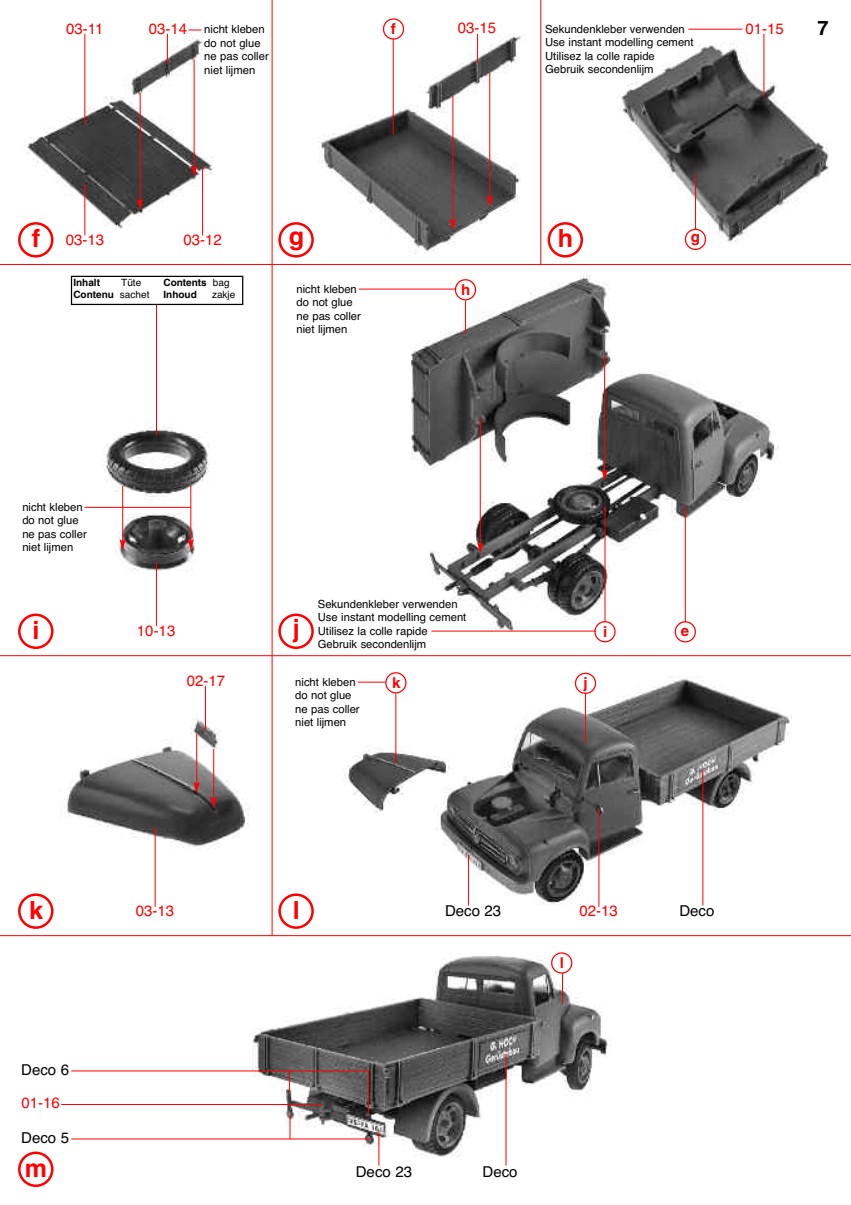
<style>
.page{position:relative;width:851px;height:1205px;background:#fff}
.page>*{position:absolute;margin:0;border:0;box-sizing:border-box;transform-origin:0 0}
.t1{font:700 25px "Helvetica";color:#f00}
.t2{font:700 20px "Helvetica";color:#000}
.t3{font:15px "Helvetica";color:#f00}
.t4{font:15px "Helvetica";color:#000}
.t5{font:700 15px "Helvetica";color:#f00}
.t6{font:11.25px/13.5px "Helvetica";color:#000}
.t7{font:700 10px "Helvetica";color:#000}
.t8{font:10px "Helvetica";color:#000}
.s1{font-weight:400}
</style>
<div class="page">
<hr style="left:540px;top:0;width:1px;height:265px;background:#f00">
<hr style="left:0;top:655px;width:850px;height:1px;background:#f00">
<hr style="left:0;top:264px;width:850px;height:1px;background:#f00">
<hr style="left:0;top:935px;width:850px;height:1px;background:#f00">
<img style="left:104px;top:425px;width:106px;height:148px">
<img style="left:380px;top:275px;width:397px;height:360px">
<img style="left:64px;top:718px;width:185px;height:130px">
<img style="left:344px;top:678px;width:446px;height:228px">
<img style="left:242px;top:956px;width:366px;height:203px">
<img style="left:318px;top:33px;width:203px;height:221px">
<img style="left:619px;top:43px;width:210px;height:201px">
<img style="left:24px;top:36px;width:190px;height:193px">
<hr style="left:167px;top:34px;width:1px;height:30px;background:#f00">
<hr style="left:393px;top:39px;width:1px;height:95px;background:#f00">
<svg style="left:188px;top:30px;width:13px;height:1px"></svg>
<hr style="left:84px;top:34px;width:1px;height:90px;background:#f00">
<hr style="left:763px;top:34px;width:1px;height:63px;background:#f00">
<hr style="left:205px;top:686px;width:1px;height:45px;background:#f00">
<hr style="left:395px;top:693px;width:1px;height:70px;background:#f00">
<hr style="left:585px;top:693px;width:1px;height:49px;background:#f00">
<hr style="left:695px;top:174px;width:1px;height:55px;background:#f00">
<hr style="left:84px;top:184px;width:1px;height:51px;background:#f00">
<hr style="left:202px;top:166px;width:1px;height:69px;background:#f00">
<svg style="left:477px;top:34px;width:1px;height:29px"></svg>
<hr style="left:688px;top:29px;width:54px;height:1px;background:#f00">
<hr style="left:359px;top:289px;width:97px;height:1px;background:#f00">
<hr style="left:140px;top:93px;width:1px;height:108px;background:#f00">
<svg style="left:137px;top:199px;width:6px;height:11px"></svg>
<hr style="left:194px;top:60px;width:1px;height:108px;background:#f00">
<svg style="left:191px;top:165px;width:6px;height:12px"></svg>
<hr style="left:452px;top:96px;width:1px;height:125px;background:#f00">
<svg style="left:449px;top:219px;width:7px;height:11px"></svg>
<hr style="left:489px;top:73px;width:1px;height:125px;background:#f00">
<svg style="left:486px;top:196px;width:7px;height:11px"></svg>
<svg style="left:18px;top:222px;width:35px;height:36px"></svg>
<svg style="left:278px;top:222px;width:36px;height:36px"></svg>
<svg style="left:547px;top:222px;width:36px;height:36px"></svg>
<svg style="left:674px;top:621px;width:21px;height:21px"></svg>
<svg style="left:383px;top:18px;width:21px;height:22px"></svg>
<svg style="left:684px;top:229px;width:22px;height:21px"></svg>
<svg style="left:455px;top:279px;width:21px;height:21px"></svg>
<svg style="left:18px;top:613px;width:35px;height:36px"></svg>
<svg style="left:278px;top:613px;width:36px;height:36px"></svg>
<svg style="left:594px;top:621px;width:21px;height:21px"></svg>
<svg style="left:574px;top:673px;width:22px;height:21px"></svg>
<svg style="left:18px;top:893px;width:35px;height:36px"></svg>
<svg style="left:278px;top:893px;width:36px;height:36px"></svg>
<svg style="left:551px;top:952px;width:21px;height:21px"></svg>
<svg style="left:18px;top:1151px;width:35px;height:36px"></svg>
<hr style="left:84px;top:507px;width:107px;height:1px;background:#f00">
<hr style="left:431px;top:631px;width:164px;height:1px;background:#f00">
<hr style="left:156px;top:305px;width:1px;height:130px;background:#f00">
<hr style="left:604px;top:506px;width:1px;height:116px;background:#f00">
<hr style="left:685px;top:506px;width:1px;height:116px;background:#f00">
<hr style="left:465px;top:301px;width:1px;height:33px;background:#f00">
<hr style="left:156px;top:563px;width:1px;height:63px;background:#f00">
<hr style="left:155px;top:828px;width:1px;height:79px;background:#f00">
<svg style="left:289px;top:1071px;width:1px;height:21px"></svg>
<hr style="left:368px;top:1070px;width:1px;height:44px;background:#f00">
<svg style="left:290px;top:1115px;width:1px;height:23px"></svg>
<hr style="left:598px;top:809px;width:1px;height:98px;background:#f00">
<hr style="left:468px;top:854px;width:1px;height:51px;background:#f00">
<hr style="left:562px;top:972px;width:1px;height:32px;background:#f00">
<hr style="left:71px;top:1070px;width:297px;height:1px;background:#f00">
<hr style="left:61px;top:1104px;width:262px;height:1px;background:#f00">
<hr style="left:702px;top:770px;width:1px;height:135px;background:#f00">
<hr style="left:378px;top:1130px;width:1px;height:35px;background:#f00">
<hr style="left:71px;top:1138px;width:299px;height:1px;background:#f00">
<hr style="left:505px;top:1053px;width:1px;height:112px;background:#f00">
<hr style="left:122px;top:486px;width:1px;height:55px;background:#f00">
<svg style="left:119px;top:539px;width:7px;height:11px"></svg>
<hr style="left:190px;top:486px;width:1px;height:55px;background:#f00">
<svg style="left:188px;top:539px;width:6px;height:11px"></svg>
<hr style="left:196px;top:734px;width:1px;height:50px;background:#f00">
<svg style="left:193px;top:781px;width:7px;height:12px"></svg>
<hr style="left:213px;top:749px;width:1px;height:50px;background:#f00">
<svg style="left:210px;top:797px;width:7px;height:11px"></svg>
<hr style="left:604px;top:356px;width:1px;height:115px;background:#f00">
<svg style="left:601px;top:469px;width:6px;height:12px"></svg>
<hr style="left:480px;top:418px;width:1px;height:126px;background:#f00">
<svg style="left:477px;top:542px;width:6px;height:12px"></svg>
<div style="left:71px;top:276px;width:172px;height:29px;border:1px solid #000"></div>
<svg style="left:357px;top:672px;width:49px;height:21px"></svg>
<hr style="left:272px;top:0;width:1px;height:935px;background:#f00">
<h3 class="t3" style="left:458px;top:19px;width:40px">03-15</h3>
<h2 class="t2" style="left:817px;top:21px;width:13px">7</h2>
<h3 class="t3" style="left:149px;top:20px;width:40px">03-14</h3>
<h3 class="t3" style="left:66px;top:20px;width:39px">03-11</h3>
<h3 class="t3" style="left:745px;top:20px;width:40px">01-15</h3>
<h3 class="t5" style="left:390px;top:23px;width:6px">f</h3>
<p class="t6" style="left:545px;top:22px;width:150px">Sekundenkleber verwenden<br>Use instant modelling cement<br>Utilisez la colle rapide<br>Gebruik secondenlijm</p>
<p class="t6" style="left:204px;top:23px;width:66px">nicht kleben do not glue ne pas coller niet lijmen</p>
<h1 class="t1" style="left:32px;top:229px;width:10px">f</h1>
<h1 class="t1" style="left:288px;top:227px;width:17px">g</h1>
<h1 class="t1" style="left:558px;top:229px;width:17px">h</h1>
<h3 class="t3" style="left:183px;top:231px;width:40px">03-12</h3>
<h3 class="t3" style="left:66px;top:231px;width:40px">03-13</h3>
<p class="t7" style="left:73px;top:279px;width:28px">Inhalt</p>
<p class="t8" style="left:121px;top:276px;width:22px">Tüte</p>
<p class="t7" style="left:163px;top:279px;width:68px">Contents <span class="s1">bag</span></p>
<p class="t7" style="left:73px;top:291px;width:78px">Contenu <span class="s1">sachet</span></p>
<p class="t7" style="left:163px;top:291px;width:35px">Inhoud</p>
<p class="t8" style="left:212px;top:289px;width:25px">zakje</p>
<p class="t6" style="left:296px;top:282px;width:66px">nicht kleben do not glue ne pas coller niet lijmen</p>
<p class="t6" style="left:22px;top:500px;width:66px">nicht kleben do not glue ne pas coller niet lijmen</p>
<h3 class="t5" style="left:461px;top:284px;width:11px">h</h3>
<p class="t6" style="left:318px;top:597px;width:150px">Sekundenkleber verwenden<br>Use instant modelling cement<br>Utilisez la colle rapide<br>Gebruik secondenlijm</p>
<h1 class="t1" style="left:33px;top:621px;width:8px">i</h1>
<h1 class="t1" style="left:293px;top:619px;width:8px">j</h1>
<h3 class="t5" style="left:603px;top:626px;width:6px">i</h3>
<h3 class="t5" style="left:583px;top:677px;width:6px">j</h3>
<h3 class="t3" style="left:137px;top:622px;width:40px">10-13</h3>
<h3 class="t3" style="left:187px;top:671px;width:40px">02-17</h3>
<h3 class="t5" style="left:392px;top:677px;width:10px">k</h3>
<p class="t6" style="left:295px;top:675px;width:66px">nicht kleben do not glue ne pas coller niet lijmen</p>
<h3 class="t5" style="left:690px;top:232px;width:11px">g</h3>
<h3 class="t5" style="left:680px;top:625px;width:10px">e</h3>
<h1 class="t1" style="left:29px;top:901px;width:15px">k</h1>
<h1 class="t1" style="left:293px;top:901px;width:8px">l</h1>
<h3 class="t3" style="left:136px;top:902px;width:40px">03-13</h3>
<h3 class="t4" style="left:21px;top:1061px;width:49px">Deco 6</h3>
<h3 class="t3" style="left:22px;top:1094px;width:40px">01-16</h3>
<h3 class="t4" style="left:21px;top:1129px;width:49px">Deco 5</h3>
<h1 class="t1" style="left:25px;top:1159px;width:24px">m</h1>
<h3 class="t4" style="left:445px;top:902px;width:58px">Deco 23</h3>
<h3 class="t3" style="left:579px;top:902px;width:40px">02-13</h3>
<h3 class="t4" style="left:679px;top:902px;width:37px">Deco</h3>
<h3 class="t5" style="left:559px;top:957px;width:6px">l</h3>
<h3 class="t4" style="left:356px;top:1162px;width:58px">Deco 23</h3>
<h3 class="t4" style="left:482px;top:1162px;width:37px">Deco</h3>
</div>
